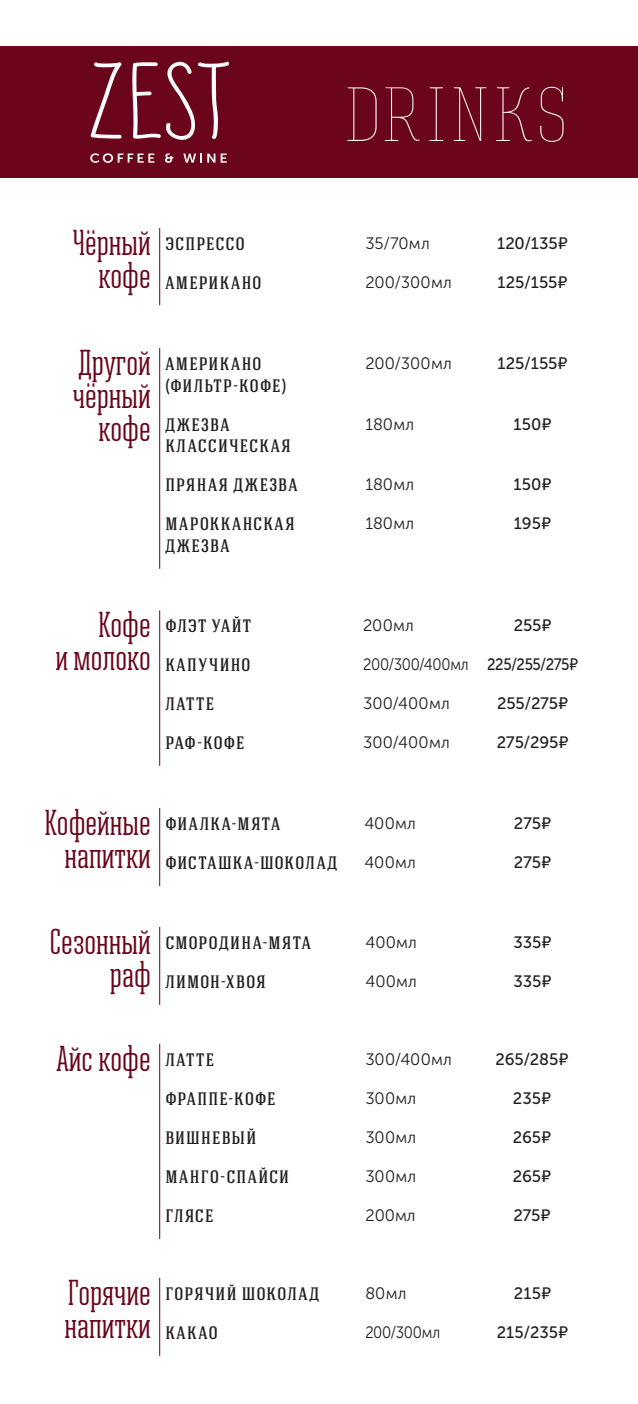
<style>
.page{position:relative;width:638px;height:1404px;background:#fff}
.page>*{position:absolute;margin:0;border:0;box-sizing:border-box;transform-origin:0 0}
.Блюдо{font:100 76.5px "Hagin Caps";letter-spacing:.05em;color:#fff}
.Paragraph_Style_1{font:36px/33px "Ristretto Slab Pro";color:#6a051b;text-align:right}
.Блюдо-2{font:500 18px/21.6px "Hagin Caps";letter-spacing:.07em;color:#231f20}
.t1{font:16.5px "Museo Sans Cyrl 300";letter-spacing:.01em;color:#231f20}
.t2{font:16.5px "Museo Sans Cyrl 500";letter-spacing:-.005em;color:#231f20}
.t3{font:16.5px "Museo Sans Cyrl 300";letter-spacing:-.015em;color:#231f20;scale:.9 1}
.t4{font:16.5px "Museo Sans Cyrl 500";letter-spacing:-.035em;color:#231f20;scale:.9 1}
</style>
<div class="page">
<hr style="left:159px;top:228px;width:1px;height:77px;background:#6a051b">
<hr style="left:159px;top:1277px;width:1px;height:78px;background:#6a051b">
<hr style="left:159px;top:348px;width:1px;height:220px;background:#6a051b">
<hr style="left:159px;top:1043px;width:1px;height:195px;background:#6a051b">
<hr style="left:159px;top:610px;width:1px;height:155px;background:#6a051b">
<hr style="left:159px;top:807px;width:1px;height:78px;background:#6a051b">
<hr style="left:159px;top:926px;width:1px;height:78px;background:#6a051b">
<div style="left:0;top:46px;width:638px;height:132px;background:#6a051b"></div>
<svg style="left:90px;top:62px;width:32px;height:76px"></svg>
<svg style="left:132px;top:61px;width:98px;height:79px"></svg>
<svg style="left:90px;top:153px;width:64px;height:10px"></svg>
<svg style="left:165px;top:153px;width:8px;height:10px"></svg>
<svg style="left:183px;top:153px;width:32px;height:10px"></svg>
<svg style="left:221px;top:153px;width:6px;height:10px"></svg>
<p class="Блюдо" style="left:344px;top:68px;width:225px">DRINKS</p>
<p class="Paragraph_Style_1" style="left:73px;top:226px;width:80px">Чёрный кофе</p>
<p class="Блюдо-2" style="left:165px;top:232px;width:81px">ЭСПРЕССО</p>
<p class="t1" style="left:365px;top:234px;width:66px">35/70мл</p>
<p class="t2" style="left:497px;top:234px;width:72px">120/135¤</p>
<p class="Блюдо-2" style="left:165px;top:271px;width:98px">АМЕРИКАНО</p>
<p class="t1" style="left:365px;top:273px;width:88px">200/300мл</p>
<p class="t2" style="left:497px;top:273px;width:71px">125/155¤</p>
<p class="Paragraph_Style_1" style="left:78px;top:346px;width:74px">Другой</p>
<p class="Paragraph_Style_1" style="left:73px;top:379px;width:80px">чёрный кофе</p>
<p class="Блюдо-2" style="left:165px;top:352px;width:98px">АМЕРИКАНО</p>
<p class="Блюдо-2" style="left:165px;top:374px;width:122px">(ФИЛЬТР-КОФЕ)</p>
<p class="t1" style="left:365px;top:354px;width:88px">200/300мл</p>
<p class="t2" style="left:497px;top:354px;width:71px">125/155¤</p>
<p class="Блюдо-2" style="left:165px;top:413px;width:127px">ДЖЕЗВА<br>КЛАССИЧЕСКАЯ</p>
<p class="t1" style="left:365px;top:415px;width:50px">180мл</p>
<p class="t2" style="left:513px;top:415px;width:40px">150¤</p>
<p class="Блюдо-2" style="left:165px;top:473px;width:134px">ПРЯНАЯ ДЖЕЗВА</p>
<p class="t1" style="left:365px;top:475px;width:50px">180мл</p>
<p class="t2" style="left:513px;top:475px;width:40px">150¤</p>
<p class="Блюдо-2" style="left:165px;top:512px;width:131px">МАРОККАНСКАЯ<br>ДЖЕЗВА</p>
<p class="t1" style="left:365px;top:514px;width:50px">180мл</p>
<p class="t2" style="left:514px;top:514px;width:39px">195¤</p>
<p class="Paragraph_Style_1" style="left:99px;top:608px;width:54px">Кофе</p>
<p class="Paragraph_Style_1" style="left:55px;top:641px;width:97px">и молоко</p>
<p class="Блюдо-2" style="left:165px;top:614px;width:87px">ФЛЭТ УАЙТ</p>
<p class="t1" style="left:363px;top:616px;width:52px">200мл</p>
<p class="t2" style="left:514px;top:616px;width:39px">255¤</p>
<p class="Блюдо-2" style="left:165px;top:653px;width:87px">КАПУЧИНО</p>
<p class="t3" style="left:363px;top:655px;width:119px">200/300/400мл</p>
<p class="t4" style="left:487px;top:655px;width:103px">225/255/275¤</p>
<p class="Блюдо-2" style="left:165px;top:692px;width:50px">ЛАТТЕ</p>
<p class="t1" style="left:363px;top:694px;width:88px">300/400мл</p>
<p class="t2" style="left:497px;top:694px;width:73px">255/275¤</p>
<p class="Блюдо-2" style="left:165px;top:731px;width:80px">РАФ-КОФЕ</p>
<p class="t1" style="left:363px;top:733px;width:88px">300/400мл</p>
<p class="t2" style="left:497px;top:733px;width:73px">275/295¤</p>
<p class="Paragraph_Style_1" style="left:45px;top:806px;width:107px">Кофейные</p>
<p class="Paragraph_Style_1" style="left:65px;top:839px;width:88px">напитки</p>
<p class="Блюдо-2" style="left:165px;top:812px;width:116px">ФИАЛКА-МЯТА</p>
<p class="t1" style="left:364px;top:814px;width:53px">400мл</p>
<p class="t2" style="left:514px;top:814px;width:39px">275¤</p>
<p class="Блюдо-2" style="left:165px;top:851px;width:174px">ФИСТАШКА-ШОКОЛАД</p>
<p class="t1" style="left:364px;top:853px;width:53px">400мл</p>
<p class="t2" style="left:514px;top:853px;width:39px">275¤</p>
<p class="Paragraph_Style_1" style="left:50px;top:924px;width:102px">Сезонный раф</p>
<p class="Блюдо-2" style="left:165px;top:931px;width:147px">СМОРОДИНА-МЯТА</p>
<p class="t1" style="left:365px;top:933px;width:53px">400мл</p>
<p class="t2" style="left:513px;top:932px;width:39px">335¤</p>
<p class="Блюдо-2" style="left:165px;top:970px;width:102px">ЛИМОН-ХВОЯ</p>
<p class="t1" style="left:365px;top:972px;width:53px">400мл</p>
<p class="t2" style="left:513px;top:971px;width:39px">335¤</p>
<p class="Paragraph_Style_1" style="left:57px;top:1041px;width:95px">Айс кофе</p>
<p class="Блюдо-2" style="left:165px;top:1047px;width:50px">ЛАТТЕ</p>
<p class="t1" style="left:365px;top:1049px;width:88px">300/400мл</p>
<p class="t2" style="left:495px;top:1049px;width:74px">265/285¤</p>
<p class="Блюдо-2" style="left:165px;top:1086px;width:112px">ФРАППЕ-КОФЕ</p>
<p class="t1" style="left:365px;top:1088px;width:52px">300мл</p>
<p class="t2" style="left:513px;top:1088px;width:40px">235¤</p>
<p class="Блюдо-2" style="left:165px;top:1125px;width:92px">ВИШНЕВЫЙ</p>
<p class="t1" style="left:365px;top:1127px;width:52px">300мл</p>
<p class="t2" style="left:513px;top:1127px;width:40px">265¤</p>
<p class="Блюдо-2" style="left:165px;top:1164px;width:125px">МАНГО-СПАЙСИ</p>
<p class="t1" style="left:365px;top:1166px;width:52px">300мл</p>
<p class="t2" style="left:513px;top:1166px;width:40px">265¤</p>
<p class="Блюдо-2" style="left:165px;top:1203px;width:50px">ГЛЯСЕ</p>
<p class="t1" style="left:365px;top:1205px;width:52px">200мл</p>
<p class="t2" style="left:513px;top:1205px;width:39px">275¤</p>
<p class="Paragraph_Style_1" style="left:65px;top:1275px;width:88px;text-align:left">Горячие напитки</p>
<p class="Блюдо-2" style="left:165px;top:1281px;width:155px">ГОРЯЧИЙ ШОКОЛАД</p>
<p class="t1" style="left:365px;top:1283px;width:43px">80мл</p>
<p class="t2" style="left:514px;top:1283px;width:39px">215¤</p>
<p class="Блюдо-2" style="left:165px;top:1320px;width:54px">КАКАО</p>
<p class="t3" style="left:365px;top:1322px;width:85px">200/300мл</p>
<p class="t2" style="left:497px;top:1322px;width:73px">215/235¤</p>
</div>
